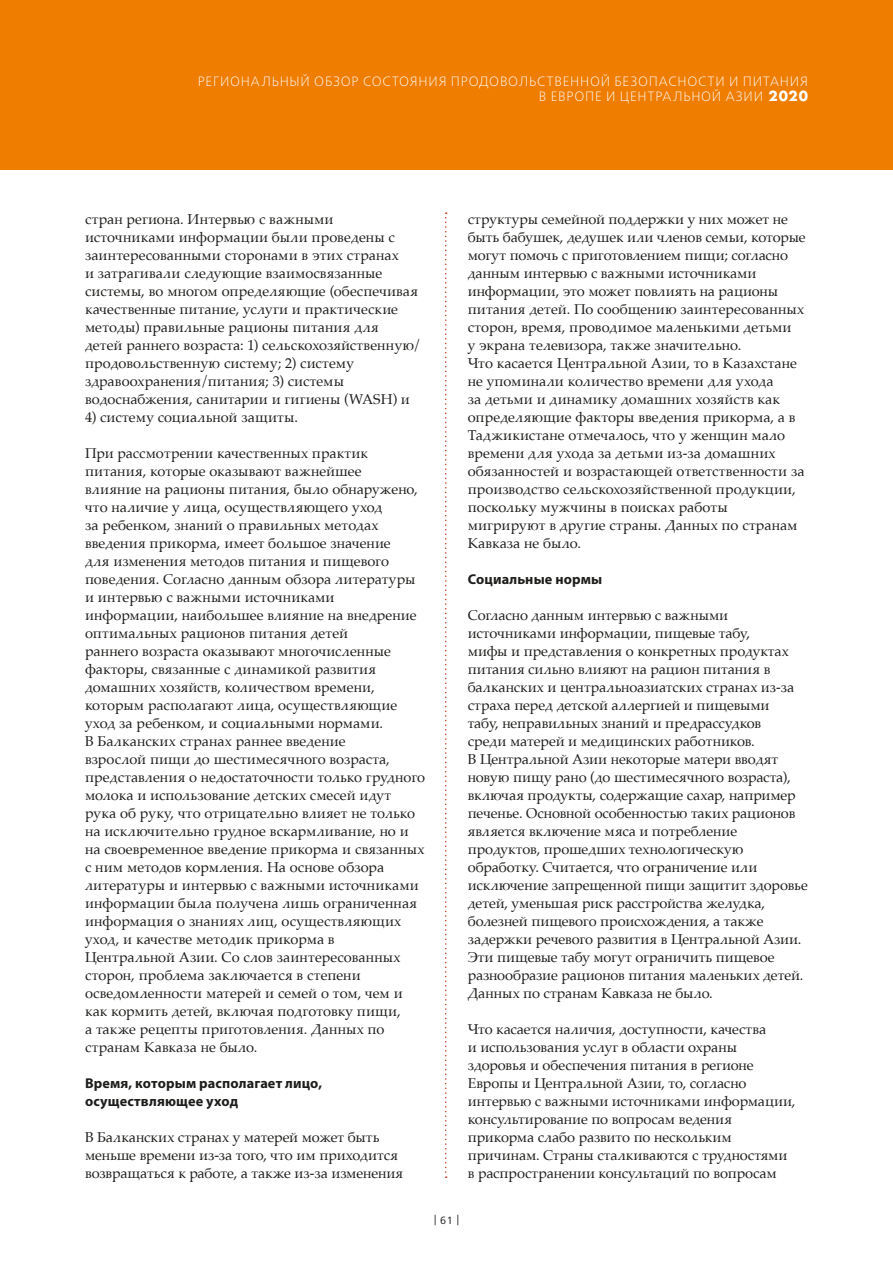
<style>
.page{position:relative;width:893px;height:1263px;background:#fff}
.page>*{position:absolute;margin:0;border:0;box-sizing:border-box;transform-origin:0 0}
.t1{font:14.25px/18px "Palatino";color:#1d1d1b}
.t2{font:700 14.25px/18px "Myriad Pro";letter-spacing:.01em;color:#1d1d1b}
.t3{font:100 13.5px/15px "Frutiger Neue LTCYR";letter-spacing:.055em;color:#fff;text-align:right}
.t4{font:10.5px "Frutiger Neue LTCYR";color:#1d1d1b}
.s1{font-family:"Futura Std";font-weight:700}
</style>
<div class="page">
<div style="left:0;top:0;width:893px;height:170px;background:#ef7d00"></div>
<svg style="left:445px;top:212px;width:2px;height:966px"></svg>
<p class="t3" style="left:198px;top:73px;width:612px">РЕГИОНАЛЬНЫЙ ОБЗОР СОСТОЯНИЯ ПРОДОВОЛЬСТВЕННОЙ БЕЗОПАСНОСТИ И ПИТАНИЯ<br>В ЕВРОПЕ И ЦЕНТРАЛЬНОЙ АЗИИ <span class="s1">2020</span></p>
<p class="t1" style="left:85px;top:210px;width:338px">стран региона. Интервью с важными источниками информации были проведены с заинтересованными сторонами в этих странах<br>и затрагивали следующие взаимосвязанные системы, во многом определяющие (обеспечивая качественные питание, услуги и практические методы) правильные рационы питания для<br>детей раннего возраста: 1) сельскохозяйственную/ продовольственную систему; 2) систему здравоохранения/питания; 3) системы водоснабжения, санитарии и гигиены (WASH) и</p>
<p class="t1" style="left:85px;top:408px;width:214px">4) систему социальной защиты.</p>
<p class="t1" style="left:85px;top:444px;width:342px">При рассмотрении качественных практик питания, которые оказывают важнейшее<br>влияние на рационы питания, было обнаружено, что наличие у лица, осуществляющего уход<br>за ребенком, знаний о правильных методах введения прикорма, имеет большое значение<br>для изменения методов питания и пищевого поведения. Согласно данным обзора литературы и интервью с важными источниками информации, наибольшее влияние на внедрение оптимальных рационов питания детей<br>раннего возраста оказывают многочисленные факторы, связанные с динамикой развития домашних хозяйств, количеством времени, которым располагают лица, осуществляющие уход за ребенком, и социальными нормами.<br>В Балканских странах раннее введение<br>взрослой пищи до шестимесячного возраста, представления о недостаточности только грудного молока и использование детских смесей идут рука об руку, что отрицательно влияет не только на исключительно грудное вскармливание, но и на своевременное введение прикорма и связанных с ним методов кормления. На основе обзора литературы и интервью с важными источниками информации была получена лишь ограниченная информация о знаниях лиц, осуществляющих уход, и качестве методик прикорма в Центральной Азии. Со слов заинтересованных сторон, проблема заключается в степени осведомленности матерей и семей о том, чем и как кормить детей, включая подготовку пищи,<br>а также рецепты приготовления. Данных по странам Кавказа не было.</p>
<p class="t2" style="left:85px;top:1073px;width:239px">Время, которым располагает лицо, осуществляющее уход</p>
<p class="t1" style="left:85px;top:1128px;width:320px">В Балканских странах у матерей может быть меньше времени из-за того, что им приходится возвращаться к работе, а также из-за изменения</p>
<p class="t1" style="left:468px;top:210px;width:339px">структуры семейной поддержки у них может не быть бабушек, дедушек или членов семьи, которые могут помочь с приготовлением пищи; согласно данным интервью с важными источниками информации, это может повлиять на рационы питания детей. По сообщению заинтересованных сторон, время, проводимое маленькими детьми<br>у экрана телевизора, также значительно.<br>Что касается Центральной Азии, то в Казахстане не упоминали количество времени для ухода<br>за детьми и динамику домашних хозяйств как определяющие факторы введения прикорма, а в Таджикистане отмечалось, что у женщин мало времени для ухода за детьми из-за домашних обязанностей и возрастающей ответственности за производство сельскохозяйственной продукции, поскольку мужчины в поисках работы мигрируют в другие страны. Данных по странам Кавказа не было.</p>
<p class="t2" style="left:468px;top:569px;width:136px">Социальные нормы</p>
<p class="t1" style="left:468px;top:606px;width:342px">Согласно данным интервью с важными источниками информации, пищевые табу,<br>мифы и представления о конкретных продуктах питания сильно влияют на рацион питания в балканских и центральноазиатских странах из-за страха перед детской аллергией и пищевыми<br>табу, неправильных знаний и предрассудков<br>среди матерей и медицинских работников.<br>В Центральной Азии некоторые матери вводят новую пищу рано (до шестимесячного возраста), включая продукты, содержащие сахар, например печенье. Основной особенностью таких рационов является включение мяса и потребление продуктов, прошедших технологическую обработку. Считается, что ограничение или исключение запрещенной пищи защитит здоровье детей, уменьшая риск расстройства желудка, болезней пищевого происхождения, а также задержки речевого развития в Центральной Азии.<br>Эти пищевые табу могут ограничить пищевое разнообразие рационов питания маленьких детей.<br>Данных по странам Кавказа не было.</p>
<p class="t1" style="left:468px;top:1020px;width:329px">Что касается наличия, доступности, качества<br>и использования услуг в области охраны здоровья и обеспечения питания в регионе Европы и Центральной Азии, то, согласно интервью с важными источниками информации, консультирование по вопросам ведения прикорма слабо развито по нескольким причинам. Страны сталкиваются с трудностями в распространении консультаций по вопросам</p>
<p class="t4" style="left:434px;top:1213px;width:27px">| 61 |</p>
</div>
